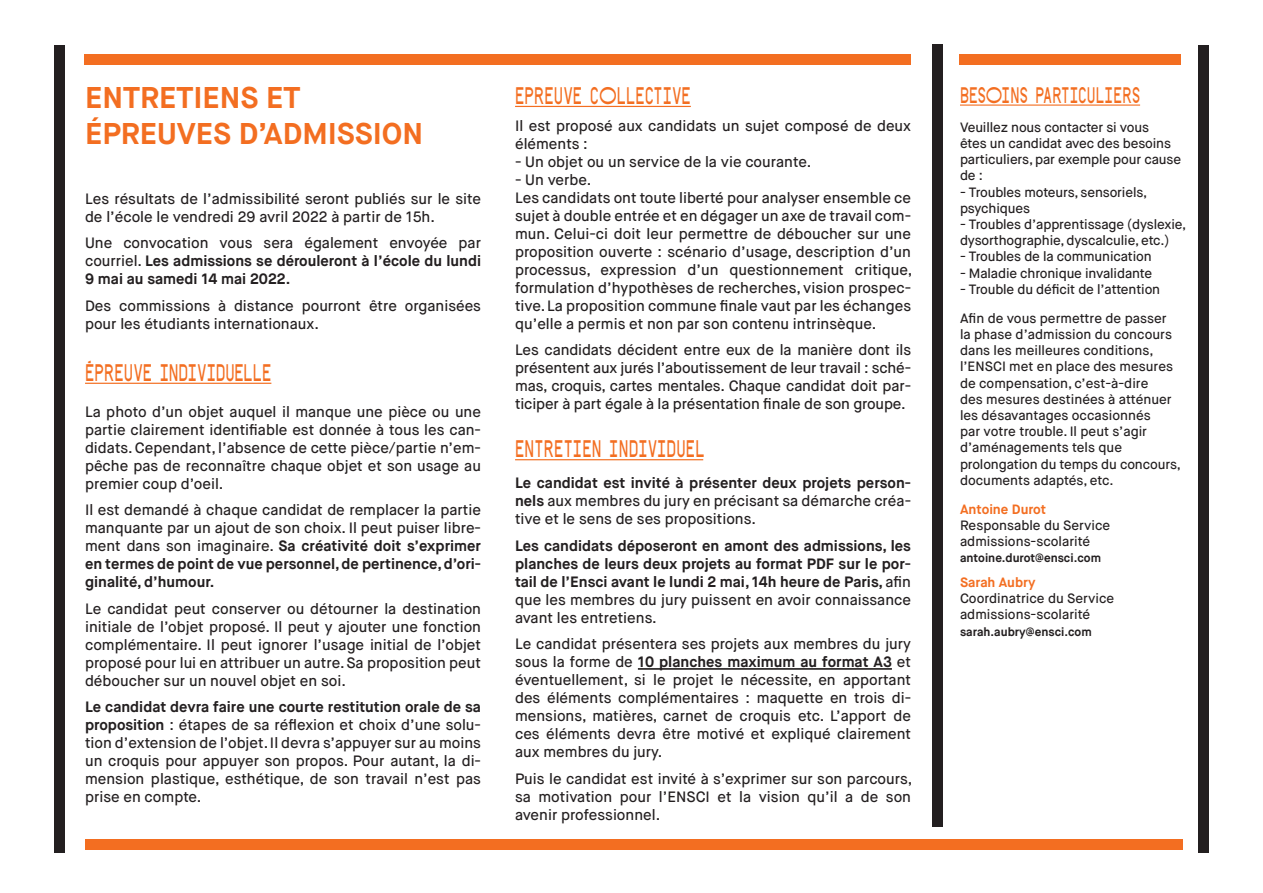
<style>
.page{position:relative;width:1263px;height:893px;background:#fff}
.page>*{position:absolute;margin:0;border:0;box-sizing:border-box;transform-origin:0 0}
.t1{font:700 30px/36px "Maison Neue";color:#f36e21}
.t2{font:24px "Atelier";color:#f36e21}
.t3{font:22.5px "Atelier";color:#f36e21}
.t4{font:500 15px/18px "Maison Neue";color:#231f20;text-align:justify}
.t5{font:700 15px/18px "Maison Neue";color:#231f20;text-align:justify}
.t6{font:500 13.5px/16.2px "Maison Neue";letter-spacing:-.01em;color:#231f20}
.t7{font:700 12px "Maison Neue";color:#231f20}
.s1{font-weight:500}
.s2{font-weight:700}
.s3{font-weight:700;color:#f36e21}
</style>
<div class="page">
<hr style="left:85px;top:383px;width:186px;height:1px;background:#f36e21">
<hr style="left:515px;top:106px;width:176px;height:1px;background:#f36e21">
<hr style="left:515px;top:459px;width:188px;height:1px;background:#f36e21">
<hr style="left:638px;top:668px;width:254px;height:2px;background:#231f20">
<div style="left:85px;top:54px;width:826px;height:11px;background:#f36e21"></div>
<div style="left:54px;top:45px;width:11px;height:808px;background:#231f20"></div>
<div style="left:932px;top:45px;width:11px;height:782px;background:#231f20"></div>
<div style="left:1198px;top:45px;width:11px;height:808px;background:#231f20"></div>
<div style="left:959px;top:54px;width:222px;height:11px;background:#f36e21"></div>
<hr style="left:960px;top:105px;width:180px;height:1px;background:#f36e21">
<div style="left:85px;top:839px;width:1097px;height:11px;background:#f36e21"></div>
<p class="t1" style="left:85px;top:80px;width:340px">ENTRETIENS ET<br>ÉPREUVES D’ADMISSION</p>
<p class="t4" style="left:85px;top:190px;width:397px">Les résultats de l’admissibilité seront publiés sur le site de l’école le vendredi 29 avril 2022 à partir de 15h.</p>
<p class="t5" style="left:85px;top:234px;width:397px"><span class="s1">Une convocation vous sera également envoyée par courriel.</span> Les admissions se dérouleront à l’école du lundi 9 mai au samedi 14 mai 2022.</p>
<p class="t4" style="left:85px;top:297px;width:397px">Des commissions à distance pourront être organisées pour les étudiants internationaux.</p>
<p class="t2" style="left:85px;top:357px;width:188px">ÉPREUVE INDIVIDUELLE</p>
<p class="t4" style="left:85px;top:403px;width:397px">La photo d’un objet auquel il manque une pièce ou une partie clairement identifiable est donnée à tous les can&shy;didats. Cependant, l’absence de cette pièce/partie n’em&shy;pêche pas de reconnaître chaque objet et son usage au premier coup d’oeil.</p>
<p class="t4" style="left:85px;top:501px;width:398px">Il est demandé à chaque candidat de remplacer la partie manquante par un ajout de son choix. Il peut puiser libre&shy;ment dans son imaginaire. <span class="s2">Sa créativité doit s’exprimer en termes de point de vue personnel, de pertinence, d’ori&shy;ginalité, d’humour.</span></p>
<p class="t4" style="left:85px;top:600px;width:397px">Le candidat peut conserver ou détourner la destination initiale de l’objet proposé. Il peut y ajouter une fonction complémentaire. Il peut ignorer l’usage initial de l’objet proposé pour lui en attribuer un autre. Sa proposition peut déboucher sur un nouvel objet en soi.</p>
<p class="t4" style="left:85px;top:698px;width:397px"><span class="s2">Le candidat devra faire une courte restitution orale de sa proposition</span> : étapes de sa réflexion et choix d’une solu&shy;tion d’extension de l’objet. Il devra s’appuyer sur au moins un croquis pour appuyer son propos. Pour autant, la di&shy;mension plastique, esthétique, de son travail n’est pas prise en compte.</p>
<p class="t2" style="left:515px;top:80px;width:177px">EPREUVE COLLECTIVE</p>
<p class="t4" style="left:515px;top:116px;width:398px">Il est proposé aux candidats un sujet composé de deux éléments :</p>
<p class="t4" style="left:515px;top:152px;width:298px">- Un objet ou un service de la vie courante.</p>
<p class="t4" style="left:515px;top:170px;width:78px">- Un verbe.</p>
<p class="t4" style="left:515px;top:188px;width:399px">Les candidats ont toute liberté pour analyser ensemble ce sujet à double entrée et en dégager un axe de travail com&shy;mun. Celui-ci doit leur permettre de déboucher sur une proposition ouverte : scénario d’usage, description d’un processus, expression d’un questionnement critique, formulation d’hypothèses de recherches, vision prospec&shy;tive. La proposition commune finale vaut par les échanges qu’elle a permis et non par son contenu intrinsèque.</p>
<p class="t4" style="left:515px;top:341px;width:397px">Les candidats décident entre eux de la manière dont ils présentent aux jurés l’aboutissement de leur travail : sché&shy;mas, croquis, cartes mentales. Chaque candidat doit par&shy;ticiper à part égale à la présentation finale de son groupe.</p>
<p class="t2" style="left:515px;top:433px;width:191px">ENTRETIEN INDIVIDUEL</p>
<p class="t4" style="left:515px;top:474px;width:397px"><span class="s2">Le candidat est invité à présenter deux projets person&shy;nels</span> aux membres du jury en précisant sa démarche créa&shy;tive et le sens de ses propositions.</p>
<p class="t5" style="left:515px;top:536px;width:398px">Les candidats déposeront en amont des admissions, les planches de leurs deux projets au format PDF sur le por&shy;tail de l’Ensci avant le lundi 2 mai, 14h heure de Paris, <span class="s1">afin que les membres du jury puissent en avoir connaissance avant les entretiens.</span></p>
<p class="t4" style="left:515px;top:635px;width:397px">Le candidat présentera ses projets aux membres du jury sous la forme de <span class="s2">10 planches maximum au format A3</span> et éventuellement, si le projet le nécessite, en apportant des éléments complémentaires : maquette en trois di&shy;mensions, matières, carnet de croquis etc. L’apport de ces éléments devra être motivé et expliqué clairement aux membres du jury.</p>
<p class="t4" style="left:515px;top:769px;width:399px">Puis le candidat est invité à s’exprimer sur son parcours, sa motivation pour l’ENSCI et la vision qu’il a de son avenir professionnel.</p>
<p class="t3" style="left:960px;top:80px;width:182px">BESOINS PARTICULIERS</p>
<p class="t6" style="left:960px;top:119px;width:223px">Veuillez nous contacter si vous<br>êtes un candidat avec des besoins particuliers, par exemple pour cause de :</p>
<p class="t6" style="left:960px;top:184px;width:189px">- Troubles moteurs, sensoriels, psychiques</p>
<p class="t6" style="left:960px;top:216px;width:228px">- Troubles d’apprentissage (dyslexie, dysorthographie, dyscalculie, etc.)</p>
<p class="t6" style="left:960px;top:249px;width:193px">- Troubles de la communication</p>
<p class="t6" style="left:960px;top:265px;width:194px">- Maladie chronique invalidante</p>
<p class="t6" style="left:960px;top:281px;width:202px">- Trouble du déficit de l’attention</p>
<p class="t6" style="left:960px;top:310px;width:222px">Afin de vous permettre de passer<br>la phase d’admission du concours dans les meilleures conditions, l’ENSCI met en place des mesures de compensation, c’est-à-dire<br>des mesures destinées à atténuer les désavantages occasionnés<br>par votre trouble. Il peut s’agir d’aménagements tels que prolongation du temps du concours, documents adaptés, etc.</p>
<p class="t6" style="left:960px;top:501px;width:152px"><span class="s3">Antoine Durot<br></span>Responsable du Service admissions-scolarité</p>
<p class="t7" style="left:960px;top:551px;width:143px">antoine.durot@ensci.com</p>
<p class="t6" style="left:960px;top:574px;width:156px"><span class="s3">Sarah Aubry<br></span>Coordinatrice du Service admissions-scolarité</p>
<p class="t7" style="left:960px;top:624px;width:133px">sarah.aubry@ensci.com</p>
</div>
